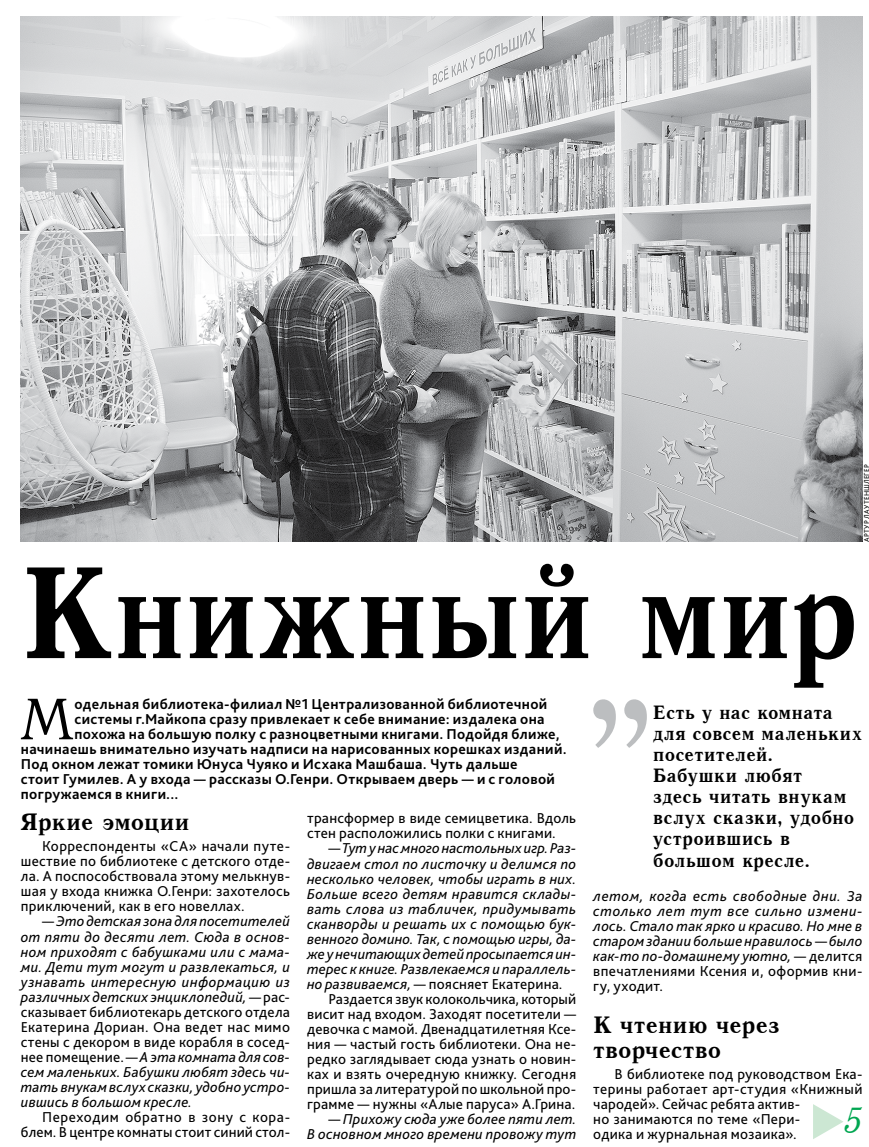
<style>
.page{position:relative;width:869px;height:1147px;background:#fff}
.page>*{position:absolute;margin:0;border:0;box-sizing:border-box;transform-origin:0 0}
.t1{font:700 132px "Antiqua";letter-spacing:-.03em;color:#000;scale:.9 1}
.t2{font:57.9px "Antiqua";color:#000}
.t3{font:italic 36px "Antiqua";color:#00a651}
.t4{font:700 24px/24.8px "Antiqua";letter-spacing:-.01em;color:#000}
.t5{font:700 19.5px/21px "Antiqua";color:#000;scale:.96 1}
.t6{font:italic 15px/15px "Bliss Pro";letter-spacing:.01em;color:#000;text-align:justify}
.t7{font:15px/15px "Bliss Pro";letter-spacing:.015em;color:#000;text-align:justify}
.t8{font:700 15px "Bliss Pro";letter-spacing:.025em;color:#000}
.t9{font:7.5px "Bliss Pro";color:#000}
.s1{font-style:normal}
</style>
<div class="page">
<img style="left:21px;top:16px;width:841px;height:525px">
<svg style="left:593px;top:699px;width:53px;height:49px"></svg>
<svg style="left:813px;top:1104px;width:30px;height:35px"></svg>
<h1 class="t1" style="left:21px;top:542px;width:932px">Книжный мир</h1>
<p class="t9" style="left:861px;top:542px;width:78px;rotate:-90deg">Артур Лаутеншлегер</p>
<h2 class="t2" style="left:20px;top:688px;width:56px">М</h2>
<p class="t8" style="left:74px;top:695px;width:474px">одельная библиотека-филиал №1 Централизованной библиотечной</p>
<p class="t8" style="left:74px;top:710px;width:471px">системы г.Майкопа сразу привлекает к себе внимание: издалека она</p>
<p class="t8" style="left:74px;top:725px;width:486px">похожа на большую полку с разноцветными книгами. Подойдя ближе,</p>
<p class="t8" style="left:21px;top:740px;width:547px">начинаешь внимательно изучать надписи на нарисованных корешках изданий.</p>
<p class="t8" style="left:21px;top:755px;width:498px">Под окном лежат томики Юнуса Чуяко и Исхака Машбаша. Чуть дальше</p>
<p class="t8" style="left:21px;top:770px;width:535px">стоит Гумилев. А у входа — рассказы О.Генри. Открываем дверь — и с головой</p>
<p class="t8" style="left:21px;top:785px;width:159px">погружаемся в книги...</p>
<h3 class="t4" style="left:21px;top:809px;width:170px">Яркие эмоции</h3>
<p class="t7" style="left:21px;top:838px;width:270px;text-indent:21px">Корреспонденты «СА» начали путе&shy;шествие по библиотеке с детского отде&shy;ла. А поспособствовала этому мелькнув&shy;шая у входа книжка О.Генри: захотелось приключений, как в его новеллах.</p>
<p class="t6" style="left:21px;top:913px;width:270px;text-indent:21px">— Это детская зона для посетителей от пяти до десяти лет. Сюда в основ&shy;ном приходят с бабушками или с мама&shy;ми. Дети тут могут и развлекаться, и узнавать интересную информацию из различных детских энциклопедий, — <span class="s1">рас&shy;сказывает библиотекарь детского отдела Екатерина Дориан. Она ведет нас мимо стены с декором в виде корабля в сосед&shy;нее помещение.</span> — А эта комната для сов&shy;сем маленьких. Бабушки любят здесь чи&shy;тать внукам вслух сказки, удобно устро&shy;ившись в большом кресле.</p>
<p class="t7" style="left:21px;top:1108px;width:270px;text-align:right">Переходим обратно в зону с кора&shy;блем. В центре комнаты стоит синий стол-</p>
<p class="t7" style="left:307px;top:810px;width:270px">трансформер в виде семицветика. Вдоль стен расположились полки с книгами.</p>
<p class="t6" style="left:307px;top:840px;width:270px;text-indent:21px">— Тут у нас много настольных игр. Раз&shy;двигаем стол по листочку и делимся по несколько человек, чтобы играть в них.<br>Больше всего детям нравится склады&shy;вать слова из табличек, придумывать сканворды и решать их с помощью бук&shy;венного домино. Так, с помощью игры, да&shy;же у нечитающих детей просыпается ин&shy;терес к книге. Развлекаемся и параллель&shy;но развиваемся, — <span class="s1">поясняет Екатерина.</span></p>
<p class="t7" style="left:307px;top:990px;width:270px;text-indent:21px">Раздается звук колокольчика, который висит над входом. Заходят посетители — девочка с мамой. Двенадцатилетняя Ксе&shy;ния — частый гость библиотеки. Она не&shy;редко заглядывает сюда узнать о новин&shy;ках и взять очередную книжку. Сегодня пришла за литературой по школьной про&shy;грамме — нужны «Алые паруса» А.Грина.</p>
<p class="t6" style="left:307px;top:1110px;width:270px;text-align:right">— Прихожу сюда уже более пяти лет.<br>В основном много времени провожу тут</p>
<h3 class="t5" style="left:652px;top:702px;width:220px">Есть у нас комната для совсем маленьких посетителей.<br>Бабушки любят<br>здесь читать внукам вслух сказки, удобно устроившись в большом кресле.</h3>
<p class="t6" style="left:593px;top:888px;width:270px">летом, когда есть свободные дни. За столько лет тут все сильно измени&shy;лось. Стало так ярко и красиво. Но мне в старом здании больше нравилось — было как-то по-домашнему уютно, — <span class="s1">делится впечатлениями Ксения и, оформив кни&shy;гу, уходит.</span></p>
<h3 class="t4" style="left:593px;top:1012px;width:188px">К чтению через творчество</h3>
<p class="t7" style="left:593px;top:1066px;width:270px;text-align:left;text-indent:21px">В библиотеке под руководством Ека&shy;терины работает арт-студия «Книжный чародей». Сейчас ребята актив-<br>но занимаются по теме «Пери-<br>одика и журнальная мозаика».</p>
<h3 class="t3" style="left:843px;top:1099px;width:20px">5</h3>
</div>
